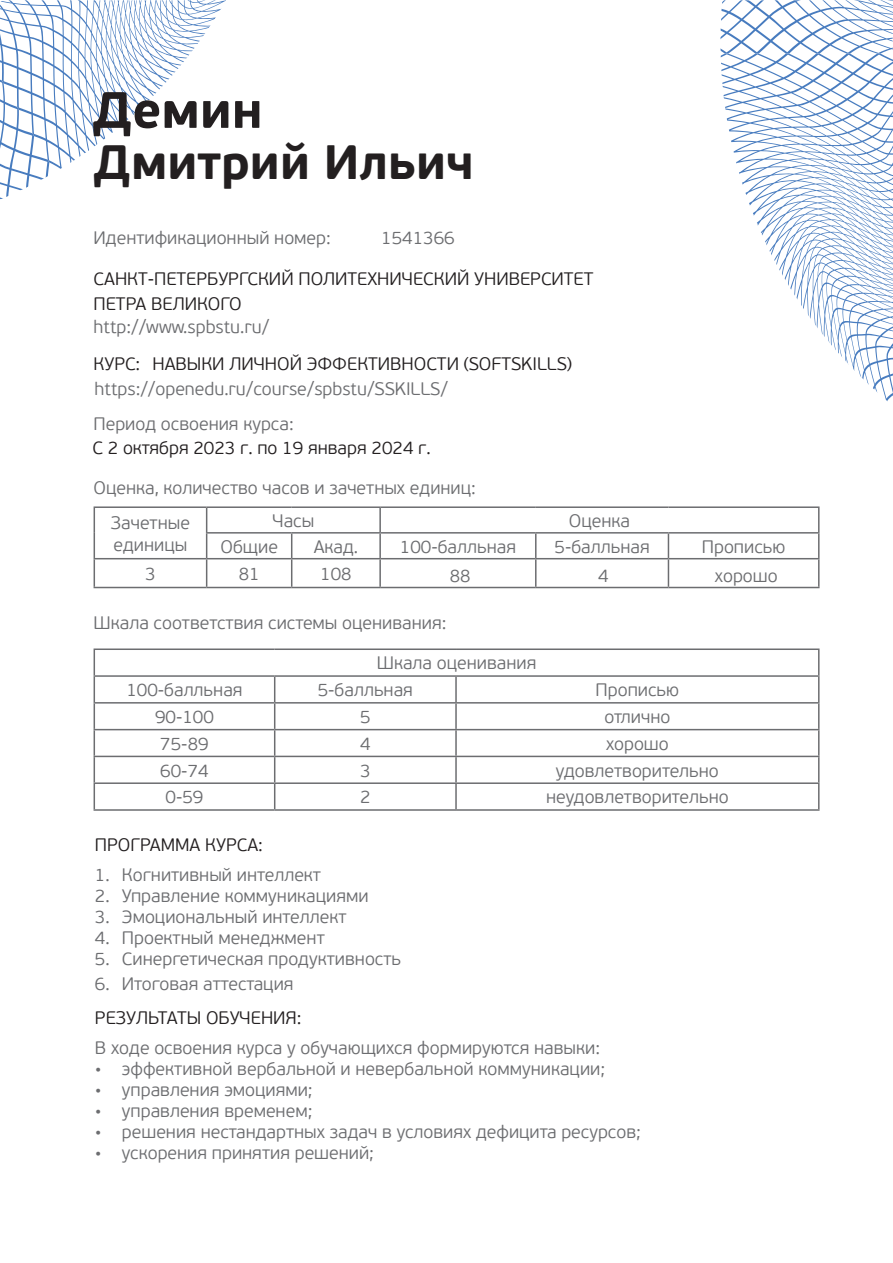
<style>
.page{position:relative;width:893px;height:1263px;background:#fff}
.page>*{position:absolute;margin:0;border:0;box-sizing:border-box;transform-origin:0 0}
.t1{font:700 51px "PF Beau Sans Pro";color:#231f20}
.t2{font:700 48px "PF Beau Sans Pro";color:#231f20}
.t3{font:300 18px/21.6px "PF Beau Sans Pro";color:#6c6d70}
.t4{font:300 18px/25.3px "PF Beau Sans Pro";color:#231f20}
</style>
<div class="page">
<svg style="left:720px;top:0;width:173px;height:54px"></svg>
<svg style="left:720px;top:54px;width:173px;height:348px"></svg>
<svg style="left:0;top:0;width:226px;height:199px"></svg>
<hr style="left:94px;top:506px;width:113px;height:2px;background:#6c6d70">
<hr style="left:207px;top:506px;width:85px;height:2px;background:#6c6d70">
<hr style="left:292px;top:506px;width:88px;height:2px;background:#6c6d70">
<hr style="left:380px;top:506px;width:156px;height:2px;background:#6c6d70">
<hr style="left:379px;top:508px;width:2px;height:24px;background:#6c6d70">
<hr style="left:536px;top:506px;width:132px;height:2px;background:#6c6d70">
<hr style="left:668px;top:506px;width:151px;height:2px;background:#6c6d70">
<hr style="left:206px;top:532px;width:86px;height:2px;background:#6c6d70">
<hr style="left:292px;top:532px;width:88px;height:2px;background:#6c6d70">
<hr style="left:380px;top:532px;width:156px;height:2px;background:#6c6d70">
<hr style="left:379px;top:534px;width:2px;height:24px;background:#6c6d70">
<hr style="left:536px;top:532px;width:132px;height:2px;background:#6c6d70">
<hr style="left:668px;top:532px;width:151px;height:2px;background:#6c6d70">
<hr style="left:94px;top:558px;width:113px;height:1px;background:#6c6d70">
<svg style="left:94px;top:508px;width:1px;height:79px"></svg>
<hr style="left:207px;top:558px;width:85px;height:1px;background:#6c6d70">
<svg style="left:206px;top:508px;width:1px;height:79px"></svg>
<hr style="left:292px;top:558px;width:88px;height:1px;background:#6c6d70">
<svg style="left:291px;top:534px;width:1px;height:53px"></svg>
<hr style="left:380px;top:558px;width:156px;height:1px;background:#6c6d70">
<hr style="left:379px;top:559px;width:2px;height:28px;background:#6c6d70">
<hr style="left:536px;top:558px;width:132px;height:1px;background:#6c6d70">
<svg style="left:535px;top:534px;width:1px;height:53px"></svg>
<hr style="left:668px;top:558px;width:151px;height:1px;background:#6c6d70">
<svg style="left:668px;top:534px;width:1px;height:53px"></svg>
<svg style="left:818px;top:508px;width:1px;height:79px"></svg>
<hr style="left:94px;top:587px;width:113px;height:1px;background:#6c6d70">
<hr style="left:207px;top:587px;width:85px;height:1px;background:#6c6d70">
<hr style="left:292px;top:587px;width:88px;height:1px;background:#6c6d70">
<hr style="left:380px;top:587px;width:156px;height:1px;background:#6c6d70">
<hr style="left:536px;top:587px;width:132px;height:1px;background:#6c6d70">
<hr style="left:668px;top:587px;width:151px;height:1px;background:#6c6d70">
<hr style="left:94px;top:648px;width:181px;height:2px;background:#6c6d70">
<hr style="left:275px;top:648px;width:181px;height:2px;background:#6c6d70">
<hr style="left:456px;top:648px;width:363px;height:2px;background:#6c6d70">
<hr style="left:94px;top:675px;width:181px;height:2px;background:#6c6d70">
<hr style="left:275px;top:675px;width:181px;height:2px;background:#6c6d70">
<hr style="left:456px;top:675px;width:363px;height:2px;background:#6c6d70">
<hr style="left:455px;top:677px;width:2px;height:25px;background:#6c6d70">
<hr style="left:94px;top:702px;width:181px;height:2px;background:#6c6d70">
<hr style="left:275px;top:702px;width:181px;height:2px;background:#6c6d70">
<hr style="left:456px;top:702px;width:363px;height:2px;background:#6c6d70">
<hr style="left:455px;top:704px;width:2px;height:25px;background:#6c6d70">
<hr style="left:94px;top:729px;width:181px;height:1px;background:#6c6d70">
<hr style="left:275px;top:729px;width:181px;height:1px;background:#6c6d70">
<hr style="left:456px;top:729px;width:363px;height:1px;background:#6c6d70">
<hr style="left:455px;top:730px;width:2px;height:26px;background:#6c6d70">
<hr style="left:94px;top:756px;width:181px;height:1px;background:#6c6d70">
<hr style="left:275px;top:756px;width:181px;height:1px;background:#6c6d70">
<hr style="left:456px;top:756px;width:363px;height:1px;background:#6c6d70">
<hr style="left:455px;top:757px;width:2px;height:25px;background:#6c6d70">
<hr style="left:94px;top:782px;width:181px;height:2px;background:#6c6d70">
<svg style="left:94px;top:650px;width:1px;height:159px"></svg>
<hr style="left:275px;top:782px;width:181px;height:2px;background:#6c6d70">
<svg style="left:274px;top:677px;width:1px;height:132px"></svg>
<hr style="left:456px;top:782px;width:363px;height:2px;background:#6c6d70">
<hr style="left:455px;top:784px;width:2px;height:25px;background:#6c6d70">
<svg style="left:818px;top:650px;width:1px;height:159px"></svg>
<hr style="left:94px;top:809px;width:181px;height:2px;background:#6c6d70">
<hr style="left:275px;top:809px;width:181px;height:2px;background:#6c6d70">
<hr style="left:456px;top:809px;width:363px;height:2px;background:#6c6d70">
<h1 class="t1" style="left:92px;top:78px;width:172px">Демин</h1>
<h2 class="t2" style="left:94px;top:133px;width:382px">Дмитрий Ильич</h2>
<p class="t3" style="left:94px;top:227px;width:239px">Идентификационный номер:</p>
<p class="t4" style="left:94px;top:266px;width:501px">САНКТ-ПЕТЕРБУРГСКИЙ ПОЛИТЕХНИЧЕСКИЙ УНИВЕРСИТЕТ<br>ПЕТРА ВЕЛИКОГО</p>
<p class="t3" style="left:94px;top:317px;width:177px">http://www.spbstu.ru/</p>
<p class="t4" style="left:94px;top:351px;width:48px">КУРС:</p>
<p class="t3" style="left:381px;top:227px;width:75px">1541366</p>
<p class="t4" style="left:152px;top:351px;width:421px">НАВЫКИ ЛИЧНОЙ ЭФФЕКТИВНОСТИ (SOFTSKILLS)</p>
<p class="t3" style="left:95px;top:379px;width:355px">https://openedu.ru/course/spbstu/SSKILLS/</p>
<p class="t3" style="left:94px;top:414px;width:202px">Период освоения курса:</p>
<p class="t4" style="left:92px;top:436px;width:340px">С 2 октября 2023 г. по 19 января 2024 г.</p>
<p class="t3" style="left:94px;top:477px;width:384px">Оценка, количество часов и зачетных единиц:</p>
<p class="t3" style="left:111px;top:512px;width:81px">Зачетные единицы</p>
<p class="t3" style="left:273px;top:510px;width:43px">Часы</p>
<p class="t3" style="left:569px;top:510px;width:63px">Оценка</p>
<p class="t3" style="left:220px;top:536px;width:59px">Общие</p>
<p class="t3" style="left:314px;top:536px;width:46px">Акад.</p>
<p class="t3" style="left:400px;top:536px;width:118px">100-балльная</p>
<p class="t3" style="left:554px;top:536px;width:97px">5-балльная</p>
<p class="t3" style="left:702px;top:536px;width:85px">Прописью</p>
<p class="t3" style="left:145px;top:563px;width:12px">3</p>
<p class="t3" style="left:239px;top:563px;width:22px">81</p>
<p class="t3" style="left:320px;top:563px;width:33px">108</p>
<p class="t3" style="left:450px;top:565px;width:22px">88</p>
<p class="t3" style="left:598px;top:565px;width:12px">4</p>
<p class="t3" style="left:715px;top:565px;width:64px">хорошо</p>
<p class="t3" style="left:94px;top:612px;width:354px">Шкала соответствия системы оценивания:</p>
<p class="t3" style="left:377px;top:653px;width:161px">Шкала оценивания</p>
<p class="t3" style="left:126px;top:679px;width:118px">100-балльная</p>
<p class="t3" style="left:318px;top:679px;width:97px">5-балльная</p>
<p class="t3" style="left:596px;top:679px;width:85px">Прописью</p>
<p class="t3" style="left:155px;top:706px;width:60px">90-100</p>
<p class="t3" style="left:360px;top:706px;width:12px">5</p>
<p class="t3" style="left:604px;top:706px;width:68px">отлично</p>
<p class="t3" style="left:160px;top:733px;width:50px">75-89</p>
<p class="t3" style="left:360px;top:733px;width:12px">4</p>
<p class="t3" style="left:606px;top:733px;width:64px">хорошо</p>
<p class="t3" style="left:160px;top:760px;width:50px">60-74</p>
<p class="t3" style="left:360px;top:760px;width:12px">3</p>
<p class="t3" style="left:556px;top:760px;width:164px">удовлетворительно</p>
<p class="t3" style="left:166px;top:787px;width:39px">0-59</p>
<p class="t3" style="left:360px;top:787px;width:12px">2</p>
<p class="t3" style="left:546px;top:787px;width:184px">неудовлетворительно</p>
<p class="t4" style="left:95px;top:833px;width:169px">ПРОГРАММА КУРСА:</p>
<p class="t3" style="left:95px;top:864px;width:228px">1. Когнитивный интеллект</p>
<p class="t3" style="left:95px;top:885px;width:275px">2. Управление коммуникациями</p>
<p class="t3" style="left:95px;top:906px;width:253px">3. Эмоциональный интеллект</p>
<p class="t3" style="left:95px;top:927px;width:231px">4. Проектный менеджмент</p>
<p class="t3" style="left:95px;top:948px;width:308px">5. Синергетическая продуктивность</p>
<p class="t3" style="left:95px;top:973px;width:200px">6. Итоговая аттестация</p>
<p class="t4" style="left:95px;top:1006px;width:208px">РЕЗУЛЬТАТЫ ОБУЧЕНИЯ:</p>
<p class="t3" style="left:95px;top:1037px;width:507px">В ходе освоения курса у обучающихся формируются навыки:</p>
<p class="t3" style="left:95px;top:1058px;width:512px">• эффективной вербальной и невербальной коммуникации;</p>
<p class="t3" style="left:95px;top:1079px;width:219px">• управления эмоциями;</p>
<p class="t3" style="left:95px;top:1100px;width:219px">• управления временем;</p>
<p class="t3" style="left:95px;top:1121px;width:547px">• решения нестандартных задач в условиях дефицита ресурсов;</p>
<p class="t3" style="left:95px;top:1142px;width:280px">• ускорения принятия решений;</p>
</div>
